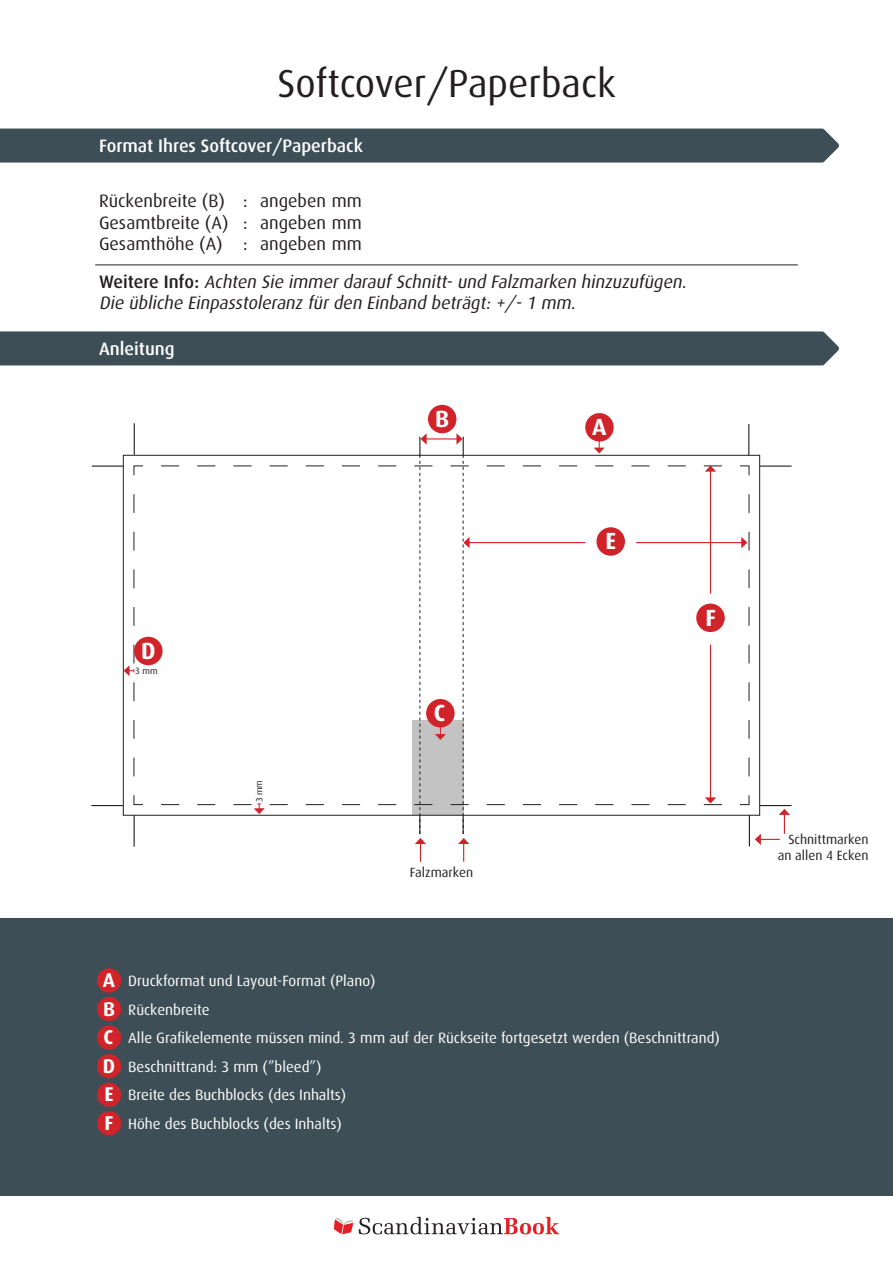
<style>
.page{position:relative;width:893px;height:1263px;background:#fff}
.page>*{position:absolute;margin:0;border:0;box-sizing:border-box;transform-origin:0 0}
.t1{font:39px "Dax";color:#231f20}
.t2{font:700 23.4px "Dax";color:#fff}
.t3{font:700 19.95px "Dax";color:#fff}
.t4{font:italic 18px "Dax";color:#231f20}
.t5{font:18px "Dax";color:#231f20}
.t6{font:500 18px "Dax";color:#fff}
.t7{font:15px "Dax";color:#fff}
.t8{font:13.35px "Dax";color:#231f20}
.t9{font:9px "Dax";color:#231f20}
.s1{font-weight:500;font-style:normal}
</style>
<div class="page">
<svg style="left:334px;top:1217px;width:225px;height:17px"></svg>
<hr style="left:469px;top:542px;width:273px;height:1px;background:#d1232a">
<svg style="left:741px;top:494px;width:9px;height:282px"></svg>
<svg style="left:124px;top:494px;width:11px;height:283px"></svg>
<div style="left:428px;top:405px;width:28px;height:28px;background:#d1232a;border-radius:50%"></div>
<div style="left:585px;top:413px;width:29px;height:29px;background:#d1232a;border-radius:50%"></div>
<hr style="left:134px;top:815px;width:1px;height:32px;background:#231f20">
<hr style="left:91px;top:805px;width:32px;height:1px;background:#231f20">
<hr style="left:92px;top:465px;width:31px;height:2px;background:#231f20">
<hr style="left:134px;top:423px;width:1px;height:32px;background:#231f20">
<hr style="left:760px;top:805px;width:31px;height:1px;background:#231f20">
<hr style="left:749px;top:815px;width:1px;height:31px;background:#231f20">
<hr style="left:748px;top:424px;width:1px;height:32px;background:#231f20">
<hr style="left:760px;top:465px;width:31px;height:2px;background:#231f20">
<svg style="left:755px;top:809px;width:35px;height:36px"></svg>
<div style="left:0;top:918px;width:893px;height:278px;background:#3d4e56"></div>
<div style="left:97px;top:968px;width:24px;height:24px;background:#d1232a;border-radius:50%"></div>
<div style="left:97px;top:1054px;width:24px;height:24px;background:#d1232a;border-radius:50%"></div>
<div style="left:97px;top:997px;width:24px;height:24px;background:#d1232a;border-radius:50%"></div>
<div style="left:97px;top:1111px;width:24px;height:24px;background:#d1232a;border-radius:50%"></div>
<div style="left:97px;top:1082px;width:24px;height:25px;background:#d1232a;border-radius:50%"></div>
<div style="left:97px;top:1025px;width:24px;height:25px;background:#d1232a;border-radius:50%"></div>
<div style="left:0;top:129px;width:839px;height:34px;background:#3d4e56"></div>
<div style="left:0;top:331px;width:839px;height:34px;background:#3d4e56"></div>
<hr style="left:95px;top:265px;width:703px;height:1px;background:#231f20">
<div style="left:134px;top:637px;width:29px;height:28px;background:#d1232a;border-radius:50%"></div>
<svg style="left:152px;top:433px;width:579px;height:429px"></svg>
<p class="t1" style="left:277px;top:62px;width:340px">Softcover/Paperback</p>
<p class="t6" style="left:99px;top:136px;width:265px">Format Ihres Softcover/Paperback</p>
<p class="t5" style="left:99px;top:190px;width:127px">Rückenbreite (B)</p>
<p class="t5" style="left:99px;top:212px;width:131px">Gesamtbreite (A)</p>
<p class="t5" style="left:99px;top:234px;width:125px">Gesamthöhe (A)</p>
<p class="t5" style="left:243px;top:190px;width:6px">:</p>
<p class="t5" style="left:243px;top:212px;width:6px">:</p>
<p class="t5" style="left:243px;top:234px;width:6px">:</p>
<p class="t5" style="left:260px;top:190px;width:103px">angeben mm</p>
<p class="t5" style="left:260px;top:212px;width:103px">angeben mm</p>
<p class="t5" style="left:260px;top:234px;width:103px">angeben mm</p>
<p class="t4" style="left:99px;top:271px;width:592px"><span class="s1">We i t e re I n f o :</span> Achten Sie immer darauf Schnitt- und Falzmarken hinzuzufügen.</p>
<p class="t4" style="left:99px;top:293px;width:481px">Die übliche Einpasstoleranz für den Einband beträgt: +/- 1 mm.</p>
<p class="t6" style="left:99px;top:339px;width:77px">Anleitung</p>
<p class="t2" style="left:435px;top:405px;width:16px">B</p>
<p class="t2" style="left:141px;top:637px;width:16px">D</p>
<p class="t9" style="left:135px;top:666px;width:24px">3 mm</p>
<p class="t2" style="left:434px;top:699px;width:13px">C</p>
<p class="t8" style="left:410px;top:865px;width:65px">Falzmarken</p>
<p class="t3" style="left:103px;top:969px;width:14px">A</p>
<p class="t3" style="left:103px;top:997px;width:13px">B</p>
<p class="t7" style="left:128px;top:972px;width:249px">Druckformat und Layout-Format (Plano)</p>
<p class="t7" style="left:128px;top:1001px;width:83px">Rückenbreite</p>
<p class="t2" style="left:592px;top:414px;width:16px">A</p>
<p class="t2" style="left:605px;top:528px;width:12px">E</p>
<p class="t2" style="left:705px;top:604px;width:12px">F</p>
<p class="t3" style="left:103px;top:1026px;width:11px">C</p>
<p class="t3" style="left:103px;top:1054px;width:14px">D</p>
<p class="t3" style="left:104px;top:1083px;width:11px">E</p>
<p class="t3" style="left:104px;top:1111px;width:11px">F</p>
<p class="t7" style="left:128px;top:1029px;width:593px">Alle Grafikelemente müssen mind. 3 mm auf der Rückseite fortgesetzt werden (Beschnittrand)</p>
<p class="t7" style="left:128px;top:1058px;width:195px">Beschnittrand: 3 mm (”bleed”)</p>
<p class="t7" style="left:128px;top:1086px;width:220px">Breite des Buchblocks (des Inhalts)</p>
<p class="t7" style="left:128px;top:1115px;width:215px">Höhe des Buchblocks (des Inhalts)</p>
<p class="t8" style="left:788px;top:831px;width:81px">Schnittmarken</p>
<p class="t8" style="left:778px;top:847px;width:92px">an allen 4 Ecken</p>
</div>
